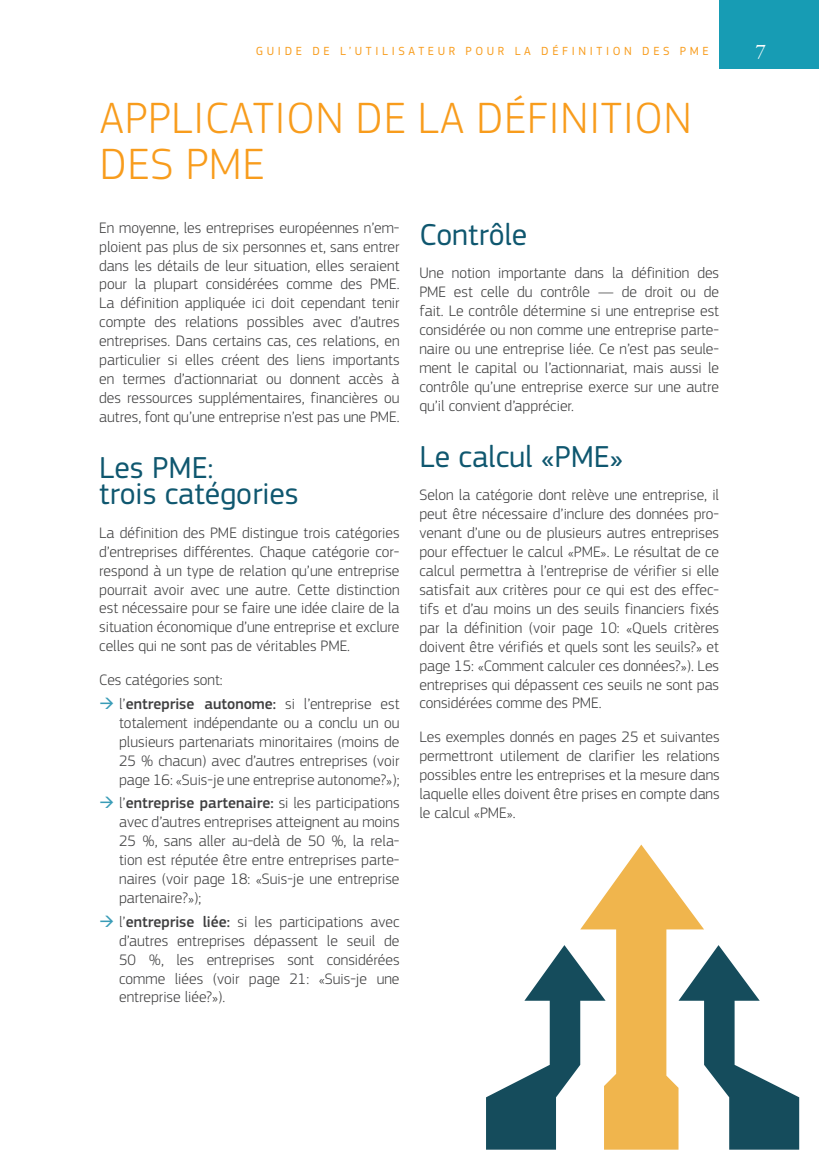
<style>
.page{position:relative;width:819px;height:1166px;background:#fff}
.page>*{position:absolute;margin:0;border:0;box-sizing:border-box;transform-origin:0 0}
.title_1{font:300 45.5px/45.5px "EC Square Sans Pro";letter-spacing:.02em;color:#f89c1c}
.title_2{font:31.5px/26.2px "EC Square Sans Pro";color:#0f576f}
.t1{font:21px "Garamond Premr Pro";color:#fff}
.body{font:300 15.75px/18.9px "EC Square Sans Pro";color:#3e3e3f;text-align:justify}
.t2{font:12.25px "EC Square Sans Pro";letter-spacing:.295em;color:#f89c1c}
.s1{color:#399cb7}
.s2{font-weight:500}
</style>
<div class="page">
<div style="left:719px;top:0;width:100px;height:68px;background:#179cb4"></div>
<svg style="left:486px;top:844px;width:313px;height:305px"></svg>
<p class="t2" style="left:256px;top:44px;width:21px">G uide</p>
<p class="t2" style="left:312px;top:44px;width:9px">de</p>
<p class="t2" style="left:340px;top:44px;width:24px">l’utilis</p>
<p class="t2" style="left:408px;top:44px;width:20px">a teur</p>
<p class="t2" style="left:465px;top:44px;width:11px">pour</p>
<p class="t2" style="left:514px;top:44px;width:57px">la définition</p>
<p class="t2" style="left:642px;top:44px;width:10px">des</p>
<p class="t2" style="left:679px;top:44px;width:30px">PME</p>
<h3 class="t1" style="left:755px;top:39px;width:12px">7</h3>
<p class="title_1" style="left:100px;top:95px;width:593px">APPLICATION DE LA DÉFINITION<br>DES PME</p>
<p class="body" style="left:99px;top:218px;width:302px">En moyenne, les entreprises européennes n’em&shy;ploient pas plus de six personnes et, sans entrer dans les détails de leur situation, elles seraient pour la plupart considérées comme des PME.<br>La définition appliquée ici doit cependant tenir compte des relations possibles avec d’autres entreprises. Dans certains cas, ces relations, en particulier si elles créent des liens importants en termes d’actionnariat ou donnent accès à des ressources supplémentaires, financières ou autres, font qu’une entreprise n’est pas une PME.</p>
<p class="title_2" style="left:99px;top:454px;width:201px">Les PME:<br>trois catégories</p>
<p class="body" style="left:99px;top:523px;width:302px">La définition des PME distingue trois catégories d’entreprises différentes. Chaque catégorie cor&shy;respond à un type de relation qu’une entreprise pourrait avoir avec une autre. Cette distinction est nécessaire pour se faire une idée claire de la situation économique d’une entreprise et exclure celles qui ne sont pas de véritables PME.</p>
<p class="body" style="left:99px;top:670px;width:125px">Ces catégories sont:</p>
<p class="body" style="left:119px;top:694px;width:282px;text-indent:-20px"><span class="s1">→</span> l’<span class="s2">entreprise autonome:</span> si l’entreprise est totalement indépendante ou a conclu un ou plusieurs partenariats minoritaires (moins de 25 % chacun) avec d’autres entreprises (voir page 16: «Suis-je une entreprise autonome?»);</p>
<p class="body" style="left:119px;top:794px;width:282px;text-indent:-20px"><span class="s1">→</span> l’<span class="s2">entreprise partenaire:</span> si les participations avec d’autres entreprises atteignent au moins 25 %, sans aller au-delà de 50 %, la rela&shy;tion est réputée être entre entreprises parte&shy;naires (voir page 18: «Suis-je une entreprise partenaire?»);</p>
<p class="body" style="left:119px;top:912px;width:282px;text-indent:-20px"><span class="s1">→</span> l’<span class="s2">entreprise liée:</span> si les participations avec d’autres entreprises dépassent le seuil de 50 %, les entreprises sont considérées comme liées (voir page 21: «Suis-je une entreprise liée?»).</p>
<p class="title_2" style="left:419px;top:221px;width:109px">Contrôle</p>
<p class="body" style="left:419px;top:264px;width:301px">Une notion importante dans la définition des PME est celle du contrôle — de droit ou de fait. Le contrôle détermine si une entreprise est considérée ou non comme une entreprise parte&shy;naire ou une entreprise liée. Ce n’est pas seule&shy;ment le capital ou l’actionnariat, mais aussi le contrôle qu’une entreprise exerce sur une autre qu’il convient d’apprécier.</p>
<p class="title_2" style="left:419px;top:443px;width:205px">Le calcul «PME»</p>
<p class="body" style="left:419px;top:486px;width:301px">Selon la catégorie dont relève une entreprise, il peut être nécessaire d’inclure des données pro&shy;venant d’une ou de plusieurs autres entreprises pour effectuer le calcul «PME». Le résultat de ce calcul permettra à l’entreprise de vérifier si elle satisfait aux critères pour ce qui est des effec&shy;tifs et d’au moins un des seuils financiers fixés par la définition (voir page 10: «Quels critères doivent être vérifiés et quels sont les seuils?» et page 15: «Comment calculer ces données?»). Les entreprises qui dépassent ces seuils ne sont pas considérées comme des PME.</p>
<p class="body" style="left:419px;top:727px;width:302px">Les exemples donnés en pages 25 et suivantes permettront utilement de clarifier les relations possibles entre les entreprises et la mesure dans laquelle elles doivent être prises en compte dans le calcul «PME».</p>
</div>
